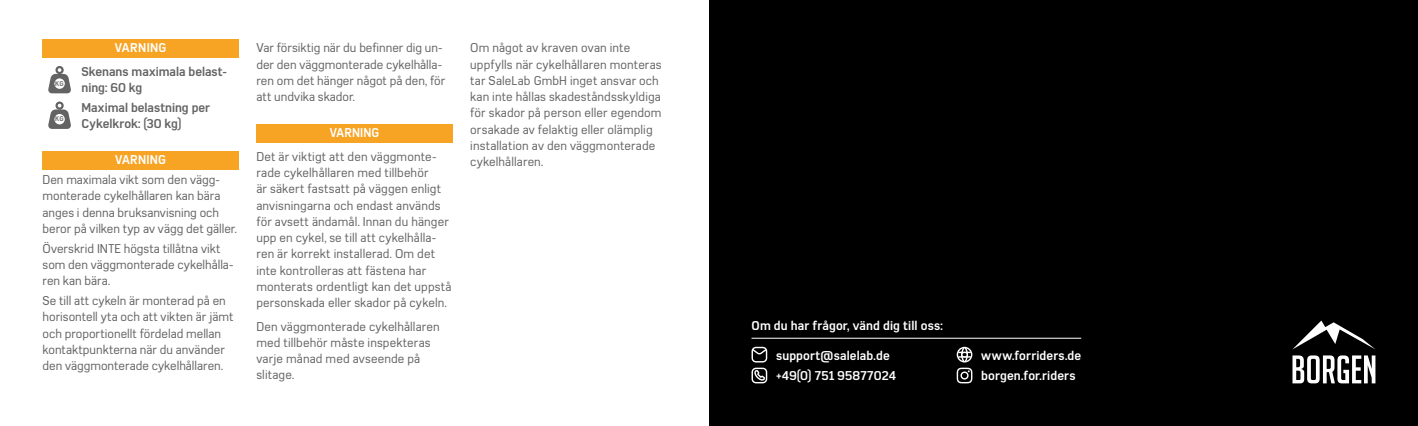
<style>
.page{position:relative;width:1418px;height:426px;background:#fff}
.page>*{position:absolute;margin:0;border:0;box-sizing:border-box;transform-origin:0 0}
.t1{font:12.5px/16.2px "Azbuka Pro";letter-spacing:.01em;color:#646363}
.t2{font:700 12.5px/20.9px "Azbuka Pro";letter-spacing:.01em;color:#fff}
.t3{font:700 12.5px/16.2px "Azbuka Pro";color:#646363}
.t4{font:700 12.5px "Azbuka Pro";letter-spacing:.03em;color:#fff}
.t5{font:700 6.75px "Azbuka Pro";color:#646363}
</style>
<div class="page">
<div style="left:43px;top:39px;width:196px;height:18px;background:#f7a324"></div>
<div style="left:43px;top:151px;width:196px;height:18px;background:#f7a324"></div>
<div style="left:256px;top:124px;width:196px;height:18px;background:#f7a324"></div>
<svg style="left:48px;top:73px;width:23px;height:21px"></svg>
<div style="left:55px;top:66px;width:9px;height:8px;border:2px solid #646363;border-radius:50%"></div>
<svg style="left:48px;top:109px;width:23px;height:20px"></svg>
<div style="left:55px;top:101px;width:9px;height:9px;border:2px solid #646363;border-radius:50%"></div>
<div style="left:709px;top:0;width:708px;height:425px;background:#000"></div>
<svg style="left:1293px;top:320px;width:82px;height:29px"></svg>
<svg style="left:1292px;top:355px;width:83px;height:28px"></svg>
<svg style="left:751px;top:346px;width:16px;height:37px"></svg>
<svg style="left:956px;top:346px;width:16px;height:37px"></svg>
<hr style="left:751px;top:337px;width:330px;height:1px;background:#fff">
<p class="t4" style="left:115px;top:40px;width:53px">VARNING</p>
<p class="t3" style="left:81px;top:63px;width:147px">Skenans maximala belast&shy;ning: 60 kg</p>
<p class="t3" style="left:81px;top:99px;width:130px">Maximal belastning per<br>Cykelkrok: (30 kg)</p>
<p class="t2" style="left:115px;top:149px;width:52px">VARNING</p>
<p class="t1" style="left:43px;top:171px;width:196px">Den maximala vikt som den vägg&shy;monterade cykelhållaren kan bära anges i denna bruksanvisning och beror på vilken typ av vägg det gäller.</p>
<p class="t1" style="left:43px;top:240px;width:192px">Överskrid INTE högsta tillåtna vikt som den väggmonterade cykelhålla&shy;ren kan bära.</p>
<p class="t1" style="left:43px;top:292px;width:192px">Se till att cykeln är monterad på en horisontell yta och att vikten är jämt och proportionellt fördelad mellan kontaktpunkterna när du använder den väggmonterade cykelhållaren.</p>
<p class="t5" style="left:55px;top:79px;width:10px">KG</p>
<p class="t5" style="left:55px;top:115px;width:10px">KG</p>
<p class="t1" style="left:256px;top:40px;width:190px">Var försiktig när du befinner dig un&shy;der den väggmonterade cykelhålla&shy;ren om det hänger något på den, för att undvika skador.</p>
<p class="t2" style="left:330px;top:122px;width:51px">VARNING</p>
<p class="t1" style="left:256px;top:148px;width:197px">Det är viktigt att den väggmonte&shy;rade cykelhållaren med tillbehör<br>är säkert fastsatt på väggen enligt anvisningarna och endast används för avsett ändamål. Innan du hänger upp en cykel, se till att cykelhålla&shy;ren är korrekt installerad. Om det inte kontrolleras att fästena har monterats ordentligt kan det uppstå personskada eller skador på cykeln.</p>
<p class="t1" style="left:256px;top:318px;width:185px">Den väggmonterade cykelhållaren med tillbehör måste inspekteras varje månad med avseende på slitage.</p>
<p class="t1" style="left:470px;top:40px;width:193px">Om något av kraven ovan inte uppfylls när cykelhållaren monteras tar SaleLab GmbH inget ansvar och kan inte hållas skadeståndsskyldiga för skador på person eller egendom orsakade av felaktig eller olämplig installation av den väggmonterade cykelhållaren.</p>
<p class="t2" style="left:751px;top:314px;width:193px">Om du har frågor, vänd dig till oss:</p>
<p class="t2" style="left:776px;top:344px;width:121px">support@salelab.de +49(0) 751 95877024</p>
<p class="t2" style="left:981px;top:344px;width:101px">www.forriders.de</p>
<p class="t2" style="left:981px;top:365px;width:96px">borgen.for.riders</p>
</div>
